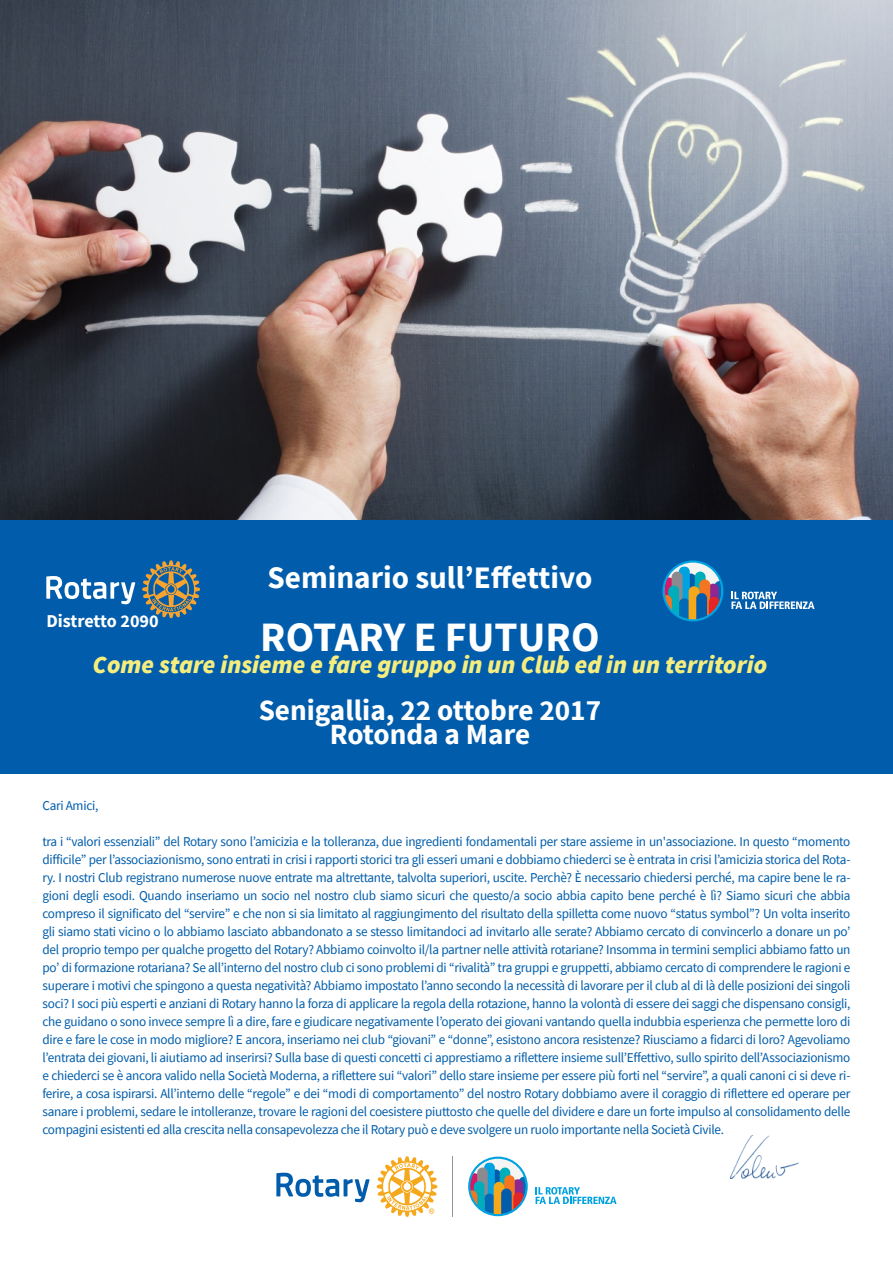
<style>
.page{position:relative;width:893px;height:1263px;background:#fff}
.page>*{position:absolute;margin:0;border:0;box-sizing:border-box;transform-origin:0 0}
.t1{font:700 41.7px "Source Sans Pro";color:#fff}
.t2{font:700 31.2px "Source Sans Pro";color:#fff}
.t3{font:700 29.25px/24px "Source Sans Pro";color:#fff;text-align:center}
.t4{font:italic 900 25.05px "Source Sans Pro";color:#f6ed7f}
.t5{font:700 18px "Source Sans Pro";letter-spacing:-.005em;color:#fff}
.t6{font:13.5px/18px "Source Sans Pro";letter-spacing:-.02em;color:#015dab;text-align:justify}
</style>
<div class="page">
<svg style="left:276px;top:1173px;width:94px;height:29px"></svg>
<svg style="left:377px;top:1156px;width:60px;height:61px"></svg>
<hr style="left:452px;top:1156px;width:1px;height:61px;background:#939598">
<svg style="left:468px;top:1156px;width:60px;height:60px"></svg>
<svg style="left:536px;top:1187px;width:81px;height:17px"></svg>
<img style="left:730px;top:1136px;width:68px;height:42px">
<img style="left:0;top:0;width:893px;height:521px">
<div style="left:0;top:521px;width:893px;height:253px;background:#015dab"></div>
<svg style="left:46px;top:576px;width:89px;height:28px"></svg>
<svg style="left:142px;top:560px;width:58px;height:58px"></svg>
<svg style="left:662px;top:560px;width:61px;height:61px"></svg>
<svg style="left:731px;top:592px;width:83px;height:17px"></svg>
<h2 class="t2" style="left:268px;top:557px;width:326px">Seminario sull’Effettivo</h2>
<h1 class="t1" style="left:260px;top:609px;width:341px">ROTARY E FUTURO</h1>
<h3 class="t4" style="left:93px;top:648px;width:676px">Come stare insieme e fare gruppo in un Club ed in un territorio</h3>
<h3 class="t3" style="left:259px;top:697px;width:344px">Senigallia, 22 ottobre 2017<br>Rotonda a Mare</h3>
<h3 class="t5" style="left:46px;top:609px;width:114px">Distretto 2090</h3>
<p class="t6" style="left:43px;top:796px;width:57px">Cari Amici,</p>
<p class="t6" style="left:43px;top:832px;width:810px">tra i “valori essenziali” del Rotary sono l’amicizia e la tolleranza, due ingredienti fondamentali per stare assieme in un'associazione. In questo “momento difficile” per l’associazionismo, sono entrati in crisi i rapporti storici tra gli esseri umani e dobbiamo chiederci se è entrata in crisi l’amicizia storica del Rota&shy;ry. I nostri Club registrano numerose nuove entrate ma altrettante, talvolta superiori, uscite. Perchè? È necessario chiedersi perché, ma capire bene le ra&shy;gioni degli esodi. Quando inseriamo un socio nel nostro club siamo sicuri che questo/a socio abbia capito bene perché è lì? Siamo sicuri che abbia compreso il significato del “servire” e che non si sia limitato al raggiungimento del risultato della spilletta come nuovo “status symbol”? Un volta inserito gli siamo stati vicino o lo abbiamo lasciato abbandonato a se stesso limitandoci ad invitarlo alle serate? Abbiamo cercato di convincerlo a donare un po’ del proprio tempo per qualche progetto del Rotary? Abbiamo coinvolto il/la partner nelle attività rotariane? Insomma in termini semplici abbiamo fatto un po’ di formazione rotariana? Se all’interno del nostro club ci sono problemi di “rivalità” tra gruppi e gruppetti, abbiamo cercato di comprendere le ragioni e superare i motivi che spingono a questa negatività? Abbiamo impostato l’anno secondo la necessità di lavorare per il club al di là delle posizioni dei singoli soci? I soci più esperti e anziani di Rotary hanno la forza di applicare la regola della rotazione, hanno la volontà di essere dei saggi che dispensano consigli, che guidano o sono invece sempre lì a dire, fare e giudicare negativamente l’operato dei giovani vantando quella indubbia esperienza che permette loro di dire e fare le cose in modo migliore? E ancora, inseriamo nei club “giovani” e “donne”, esistono ancora resistenze? Riusciamo a fidarci di loro? Agevoliamo l’entrata dei giovani, li aiutiamo ad inserirsi? Sulla base di questi concetti ci apprestiamo a riflettere insieme sull’Effettivo, sullo spirito dell’Associazionismo e chiederci se è ancora valido nella Società Moderna, a riflettere sui “valori” dello stare insieme per essere più forti nel “servire”, a quali canoni ci si deve ri&shy;ferire, a cosa ispirarsi. All’interno delle “regole” e dei “modi di comportamento” del nostro Rotary dobbiamo avere il coraggio di riflettere ed operare per sanare i problemi, sedare le intolleranze, trovare le ragioni del coesistere piuttosto che quelle del dividere e dare un forte impulso al consolidamento delle compagini esistenti ed alla crescita nella consapevolezza che il Rotary può e deve svolgere un ruolo importante nella Società Civile.</p>
</div>
